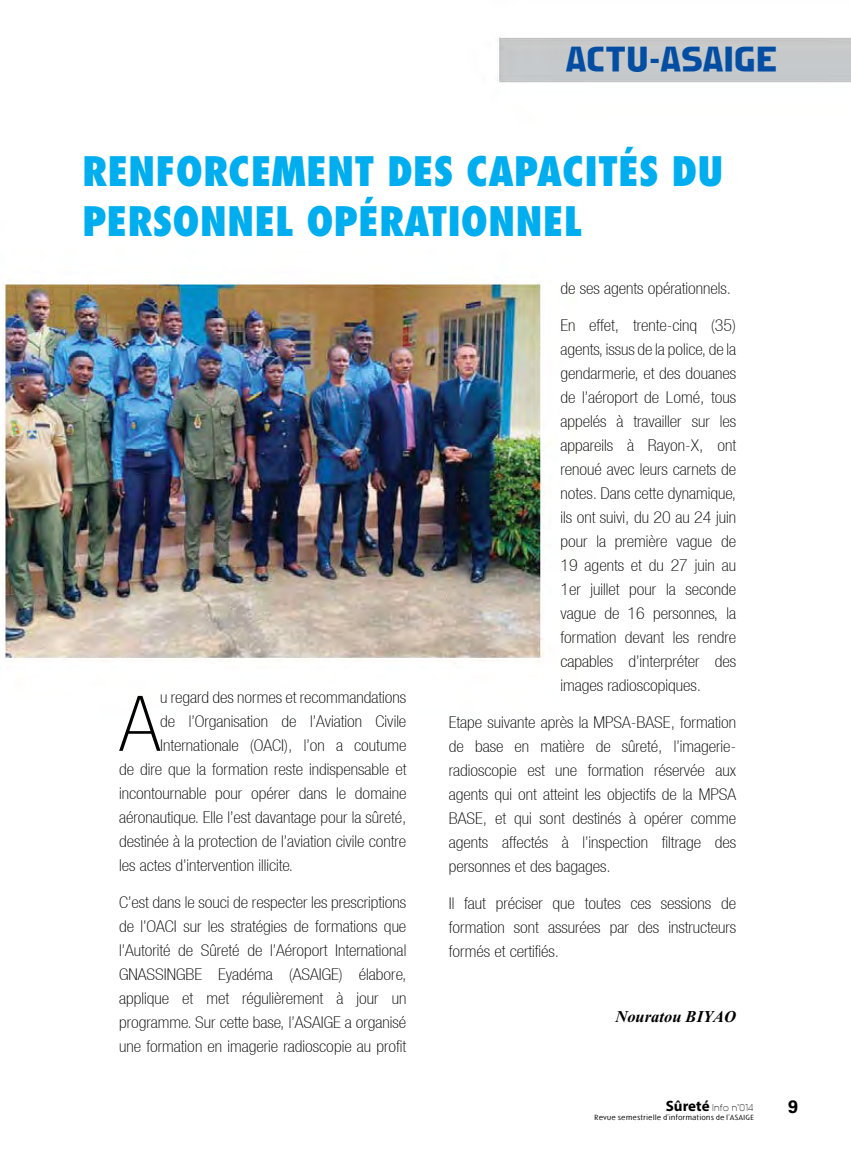
<style>
.page{position:relative;width:851px;height:1149px;background:#fff}
.page>*{position:absolute;margin:0;border:0;box-sizing:border-box;transform-origin:0 0}
.t1{font:76.05px "Context Reprise Thin Cond S Si Normal";color:#000;scale:1.11 1}
.t2{font:800 condensed 39.6px/49.5px "Futura";color:#00aeef;scale:1.06 1}
.t3{font:33.75px "Agate SSK";letter-spacing:-.02em;color:#034ea2;scale:1.2 1}
.t4{font:700 18px "Univers";color:#000}
.t5{font:italic 700 16.5px "Times New Roman";color:#000}
.t6{font:16.2px/24px "Context Reprise Thin Cond S Si Normal";color:#000;text-align:justify;scale:1.11 1}
.t7{font:9px "Avant";color:#000}
.t8{font:300 7.2px "Linotype Spitz";color:#000;scale:1.25 1}
.s1{font-family:"Myriad Pro";font-weight:700;font-size:15px}
</style>
<div class="page">
<img style="left:4px;top:37px;width:846px;height:626px">
<h3 class="t3" style="left:565px;top:40px;width:178px">ACTU-ASAIGE</h3>
<h2 class="t2" style="left:82px;top:146px;width:606px">RENFORCEMENT DES CAPACITÉS DU<br>PERSONNEL OPÉRATIONNEL</h2>
<h1 class="t1" style="left:119px;top:680px;width:38px">A</h1>
<p class="t6" style="left:160px;top:684px;width:223px">u regard des normes et recommandations</p>
<p class="t6" style="left:160px;top:708px;width:223px">de l’Organisation de l’Aviation Civile</p>
<p class="t6" style="left:160px;top:732px;width:223px">Internationale (OACI), l’on a coutume</p>
<p class="t6" style="left:119px;top:756px;width:260px">de dire que la formation reste indispensable et</p>
<p class="t6" style="left:119px;top:780px;width:260px">incontournable pour opérer dans le domaine</p>
<p class="t6" style="left:119px;top:804px;width:260px">aéronautique. Elle l’est davantage pour la sûreté,</p>
<p class="t6" style="left:119px;top:828px;width:260px">destinée à la protection de l’aviation civile contre</p>
<p class="t6" style="left:119px;top:852px;width:158px">les actes d’intervention illicite.</p>
<p class="t6" style="left:119px;top:889px;width:260px">C’est dans le souci de respecter les prescriptions de l’OACI sur les stratégies de formations que l’Autorité de Sûreté de l’Aéroport International GNASSINGBE Eyadéma (ASAIGE) élabore, applique et met régulièrement à jour un programme. Sur cette base, l’ASAIGE a organisé une formation en imagerie radioscopie au profit</p>
<p class="t6" style="left:560px;top:276px;width:155px">de ses agents opérationnels.</p>
<p class="t6" style="left:560px;top:313px;width:160px">En effet, trente-cinq (35) agents, issus de la police, de la gendarmerie, et des douanes de l’aéroport de Lomé, tous appelés à travailler sur les appareils à Rayon-X, ont renoué avec leurs carnets de notes. Dans cette dynamique, ils ont suivi, du 20 au 24 juin pour la première vague de 19 agents et du 27 juin au 1er juillet pour la seconde vague de 16 personnes, la formation devant les rendre capables d’interpréter des images radioscopiques.</p>
<p class="t6" style="left:449px;top:709px;width:260px">Etape suivante après la MPSA-BASE, formation de base en matière de sûreté, l’imagerie&shy;radioscopie est une formation réservée aux agents qui ont atteint les objectifs de la MPSA BASE, et qui sont destinés à opérer comme agents affectés à l’inspection filtrage des personnes et des bagages.</p>
<p class="t6" style="left:449px;top:890px;width:260px">Il faut préciser que toutes ces sessions de formation sont assurées par des instructeurs formés et certifiés.</p>
<p class="t5" style="left:615px;top:1006px;width:122px">Nouratou BIYAO</p>
<p class="t7" style="left:665px;top:1101px;width:89px"><span class="s1">Sûreté</span> Info n°014</p>
<p class="t8" style="left:594px;top:1112px;width:129px">Revue semestrielle d’informations de l’ASAIGE</p>
<p class="t4" style="left:787px;top:1095px;width:12px">9</p>
</div>
